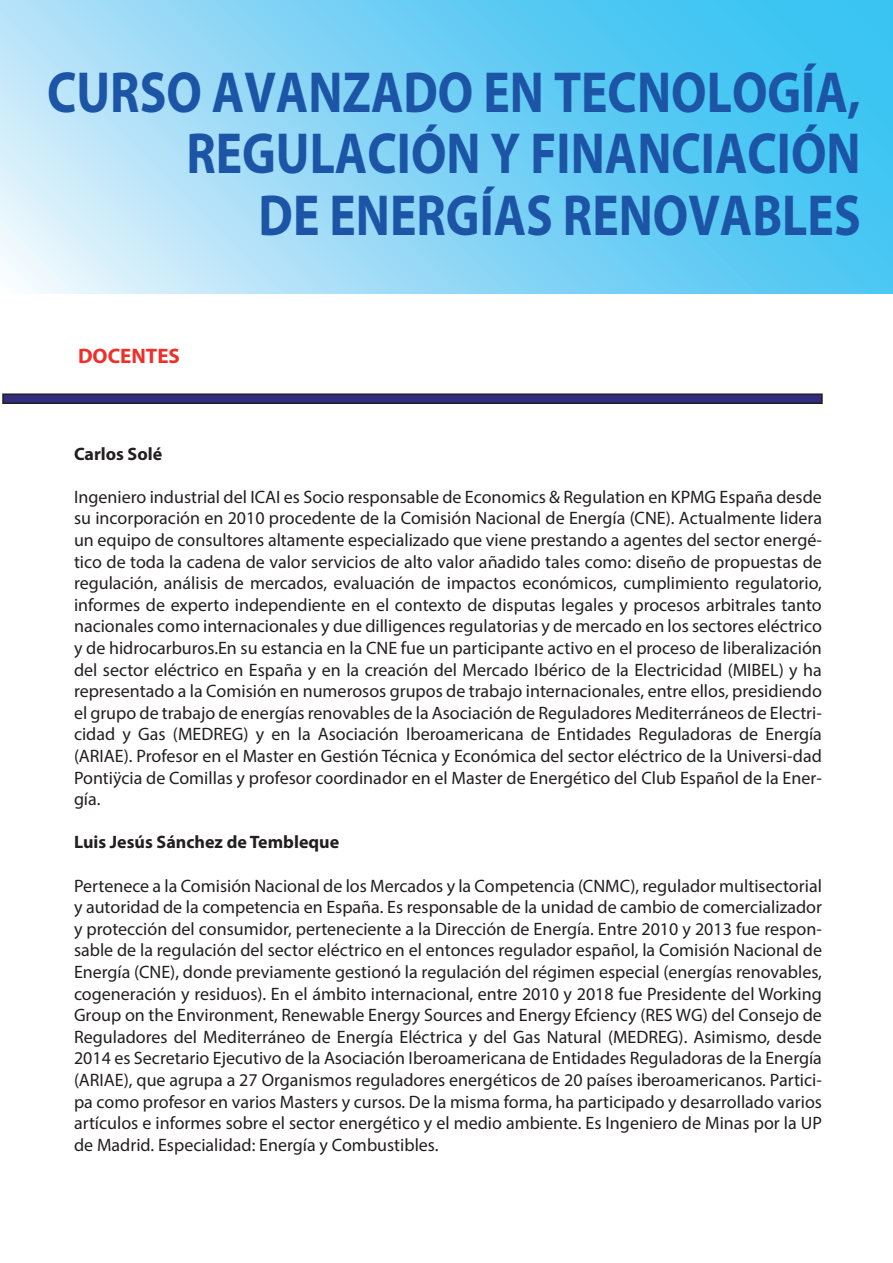
<style>
.page{position:relative;width:893px;height:1263px;background:#fff}
.page>*{position:absolute;margin:0;border:0;box-sizing:border-box;transform-origin:0 0}
.t1{font:700 58.2px/61.5px "Myriad Pro";color:#1c55a5;text-align:right;scale:.85 1}
.t2{font:700 21px "Myriad Pro";color:#ee2f2a}
.t3{font:18px/21.6px "Myriad Pro";color:#231f20;text-align:justify}
.t4{font:700 18px "Myriad Pro";color:#231f20}
</style>
<div class="page">
<div style="left:2px;top:393px;width:821px;height:11px;background:#312d7f;border:2px solid #231f20"></div>
<svg style="left:0;top:0;width:893px;height:293px;background:#80d4f5"></svg>
<h1 class="t1" style="left:47px;top:59px;width:959px">CURSO AVANZADO EN TECNOLOGÍA,<br>REGULACIÓN Y FINANCIACIÓN<br>DE ENERGÍAS RENOVABLES</h1>
<p class="t2" style="left:78px;top:342px;width:103px">DOCENTES</p>
<p class="t4" style="left:74px;top:442px;width:90px">Carlos Solé</p>
<p class="t3" style="left:74px;top:486px;width:749px">Ingeniero industrial del ICAI es Socio responsable de Economics &amp; Regulation en KPMG España desde su incorporación en 2010 procedente de la Comisión Nacional de Energía (CNE). Actualmente lidera un equipo de consultores altamente especializado que viene prestando a agentes del sector energé&shy;tico de toda la cadena de valor servicios de alto valor añadido tales como: diseño de propuestas de regulación, análisis de mercados, evaluación de impactos económicos, cumplimiento regulatorio, informes de experto independiente en el contexto de disputas legales y procesos arbitrales tanto nacionales como internacionales y due dilligences regulatorias y de mercado en los sectores eléctrico y de hidrocarburos.En su estancia en la CNE fue un participante activo en el proceso de liberalización del sector eléctrico en España y en la creación del Mercado Ibérico de la Electricidad (MIBEL) y ha representado a la Comisión en numerosos grupos de trabajo internacionales, entre ellos, presidiendo el grupo de trabajo de energías renovables de la Asociación de Reguladores Mediterráneos de Electri&shy;cidad y Gas (MEDREG) y en la Asociación Iberoamericana de Entidades Reguladoras de Energía (ARIAE). Profesor en el Master en Gestión Técnica y Económica del sector eléctrico de la Universi-dad Pontiÿcia de Comillas y profesor coordinador en el Master de Energético del Club Español de la Ener&shy;gía.</p>
<p class="t4" style="left:74px;top:830px;width:267px">Luis Jesús Sánchez de Tembleque</p>
<p class="t3" style="left:74px;top:874px;width:750px">Pertenece a la Comisión Nacional de los Mercados y la Competencia (CNMC), regulador multisectorial y autoridad de la competencia en España. Es responsable de la unidad de cambio de comercializador y protección del consumidor, perteneciente a la Dirección de Energía. Entre 2010 y 2013 fue respon&shy;sable de la regulación del sector eléctrico en el entonces regulador español, la Comisión Nacional de Energía (CNE), donde previamente gestionó la regulación del régimen especial (energías renovables, cogeneración y residuos). En el ámbito internacional, entre 2010 y 2018 fue Presidente del Working Group on the Environment, Renewable Energy Sources and Energy Efciency (RES WG) del Consejo de Reguladores del Mediterráneo de Energía Eléctrica y del Gas Natural (MEDREG). Asimismo, desde 2014 es Secretario Ejecutivo de la Asociación Iberoamericana de Entidades Reguladoras de la Energía (ARIAE), que agrupa a 27 Organismos reguladores energéticos de 20 países iberoamericanos. Partici&shy;pa como profesor en varios Masters y cursos. De la misma forma, ha participado y desarrollado varios artículos e informes sobre el sector energético y el medio ambiente. Es Ingeniero de Minas por la UP de Madrid. Especialidad: Energía y Combustibles.</p>
</div>
